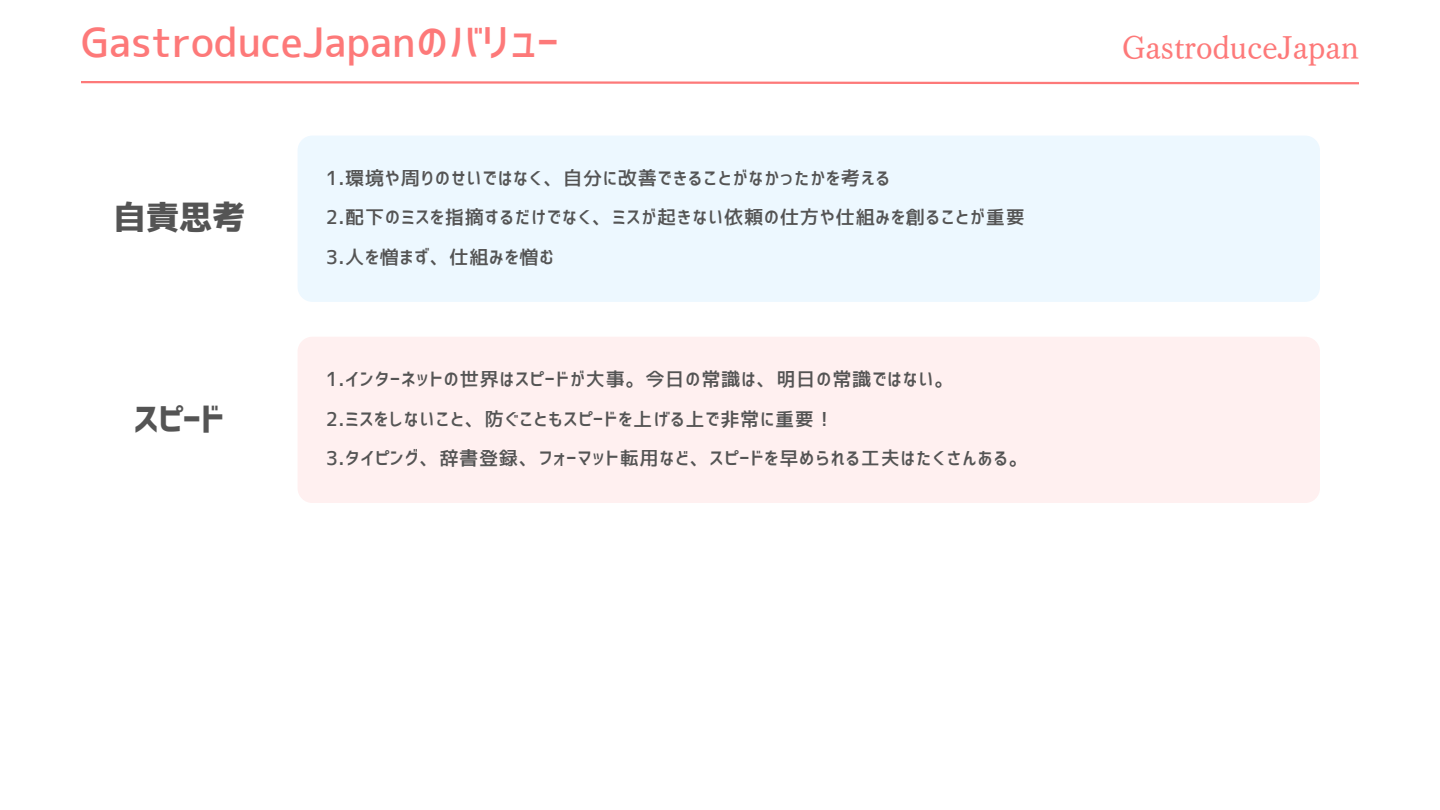
<style>
.page{position:relative;width:1440px;height:810px;background:#fff}
.page>*{position:absolute;margin:0;border:0;box-sizing:border-box;transform-origin:0 0}
.t1{font:40.5px "Corporate Logo Medium";color:#fd7979}
.t2{font:33.15px "Corporate Logo Bold";color:#545454}
.t3{font:30px "Canva UD Mincho Pr 6 N M";color:#fd7979}
.t4{font:19.2px "Corporate Logo Medium";letter-spacing:.035em;color:#545454}
</style>
<div class="page">
<svg style="left:81px;top:81px;width:1278px;height:4px"></svg>
<div style="left:298px;top:136px;width:1022px;height:166px;background:#edf8ff;border-radius:15px"></div>
<div style="left:298px;top:337px;width:1022px;height:166px;background:#fff0f0;border-radius:15px"></div>
<p class="t1" style="left:81px;top:22px;width:480px">GastroduceJapanのバリュー</p>
<p class="t3" style="left:1122px;top:33px;width:238px">GastroduceJapan</p>
<p class="t4" style="left:326px;top:168px;width:566px">1.環境や周りのせいではなく、自分に改善できることがなかったかを考える</p>
<p class="t2" style="left:113px;top:201px;width:134px">自責思考</p>
<p class="t4" style="left:326px;top:208px;width:701px">2.配下のミスを指摘するだけでなく、ミスが起きない依頼の仕方や仕組みを創ることが重要</p>
<p class="t2" style="left:134px;top:402px;width:91px">スピード</p>
<p class="t4" style="left:326px;top:247px;width:229px">3.人を憎まず、仕組みを憎む</p>
<p class="t4" style="left:326px;top:370px;width:629px">1.インターネットの世界はスピードが大事。今日の常識は、明日の常識ではない。</p>
<p class="t4" style="left:326px;top:409px;width:510px">2.ミスをしないこと、防ぐこともスピードを上げる上で非常に重要！</p>
<p class="t4" style="left:326px;top:449px;width:704px">3.タイピング、辞書登録、フォーマット転用など、スピードを早められる工夫はたくさんある。</p>
</div>
